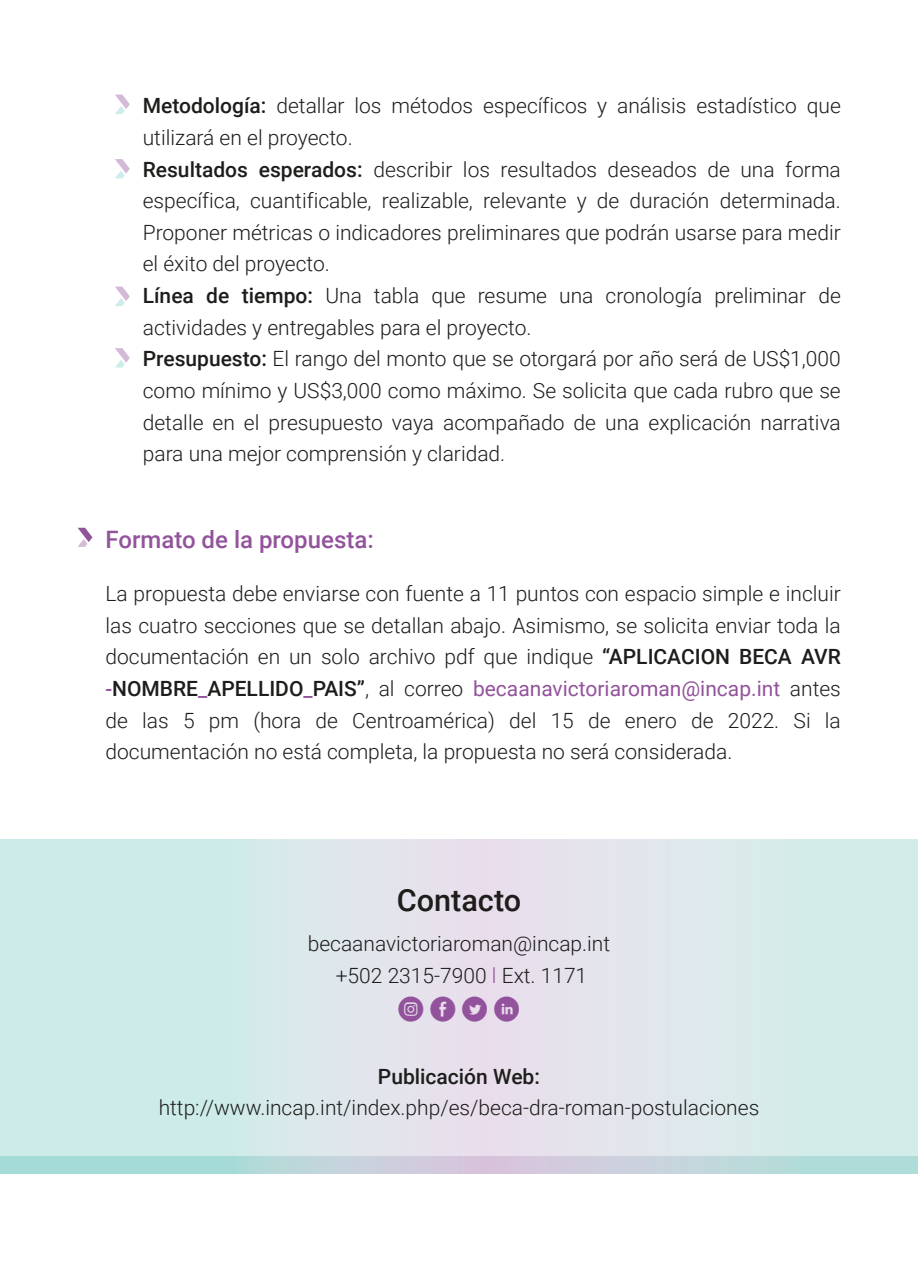
<style>
.page{position:relative;width:918px;height:1276px;background:#fff}
.page>*{position:absolute;margin:0;border:0;box-sizing:border-box;transform-origin:0 0}
.t1{font:500 30.6px "Roboto";color:#1d1d1b}
.t2{font:24.6px "Social Media Circled";color:#93539c}
.t3{font:500 24px "Roboto";color:#93539c}
.t4{font:300 21px/31.7px "Roboto";color:#1d1d1b;text-align:center}
.t5{font:500 21px "Roboto";color:#1d1d1b}
.s1{font-weight:500}
.s2{font-weight:500;font-size:20.4px;color:#93539c}
.s3{font-weight:400;color:#93539c}
.s4{color:#93539c}
</style>
<div class="page">
<svg style="left:0;top:840px;width:918px;height:316px;background:#d9e7ea"></svg>
<svg style="left:0;top:1156px;width:918px;height:17px;background:#bbd4d9"></svg>
<svg style="left:78px;top:528px;width:14px;height:19px"></svg>
<svg style="left:115px;top:348px;width:15px;height:20px"></svg>
<svg style="left:115px;top:287px;width:15px;height:19px"></svg>
<svg style="left:115px;top:159px;width:15px;height:20px"></svg>
<svg style="left:115px;top:95px;width:15px;height:19px"></svg>
<p class="t4" style="left:143px;top:89px;width:700px;text-align:left"><span class="s1">Metodología:</span> detallar los métodos específicos y análisis estadístico que utilizará en el proyecto.<br><span class="s1">Resultados esperados:</span> describir los resultados deseados de una forma específica, cuantificable, realizable, relevante y de duración determinada.<br>Proponer métricas o indicadores preliminares que podrán usarse para medir el éxito del proyecto.<br><span class="s1">Línea de tiempo:</span> Una tabla que resume una cronología preliminar de actividades y entregables para el proyecto.<br><span class="s1">Presupuesto:</span> El rango del monto que se otorgará por año será de US$1,000 como mínimo y US$3,000 como máximo. Se solicita que cada rubro que se detalle en el presupuesto vaya acompañado de una explicación narrativa para una mejor comprensión y claridad.</p>
<p class="t3" style="left:105px;top:523px;width:270px">Formato de la propuesta:</p>
<p class="t4" style="left:105px;top:577px;width:737px;text-align:justify">La propuesta debe enviarse con fuente a 11 puntos con espacio simple e incluir las cuatro secciones que se detallan abajo. Asimismo, se solicita enviar toda la documentación en un solo archivo pdf que indique <span class="s1">“APLICACION BECA AVR </span><span class="s2">-</span><span class="s1">NOMBRE</span><span class="s2">_</span><span class="s1">APELLIDO</span><span class="s2">_</span><span class="s1">PAIS”</span>, al correo <span class="s3">becaanavictoriaroman@incap.int</span> antes de las 5 pm (hora de Centroamérica) del 15 de enero de 2022. Si la documentación no está completa, la propuesta no será considerada.</p>
<h1 class="t1" style="left:397px;top:879px;width:126px">Contacto</h1>
<p class="t4" style="left:308px;top:927px;width:304px">becaanavictoriaroman@incap.int +502 2315-7900 <span class="s4">l</span> Ext. 1171</p>
<p class="t2" style="left:398px;top:996px;width:123px">Q E D C</p>
<p class="t5" style="left:378px;top:1061px;width:164px">Publicación Web:</p>
<p class="t4" style="left:159px;top:1091px;width:602px">http://www.incap.int/index.php/es/beca-dra-roman-postulaciones</p>
</div>
